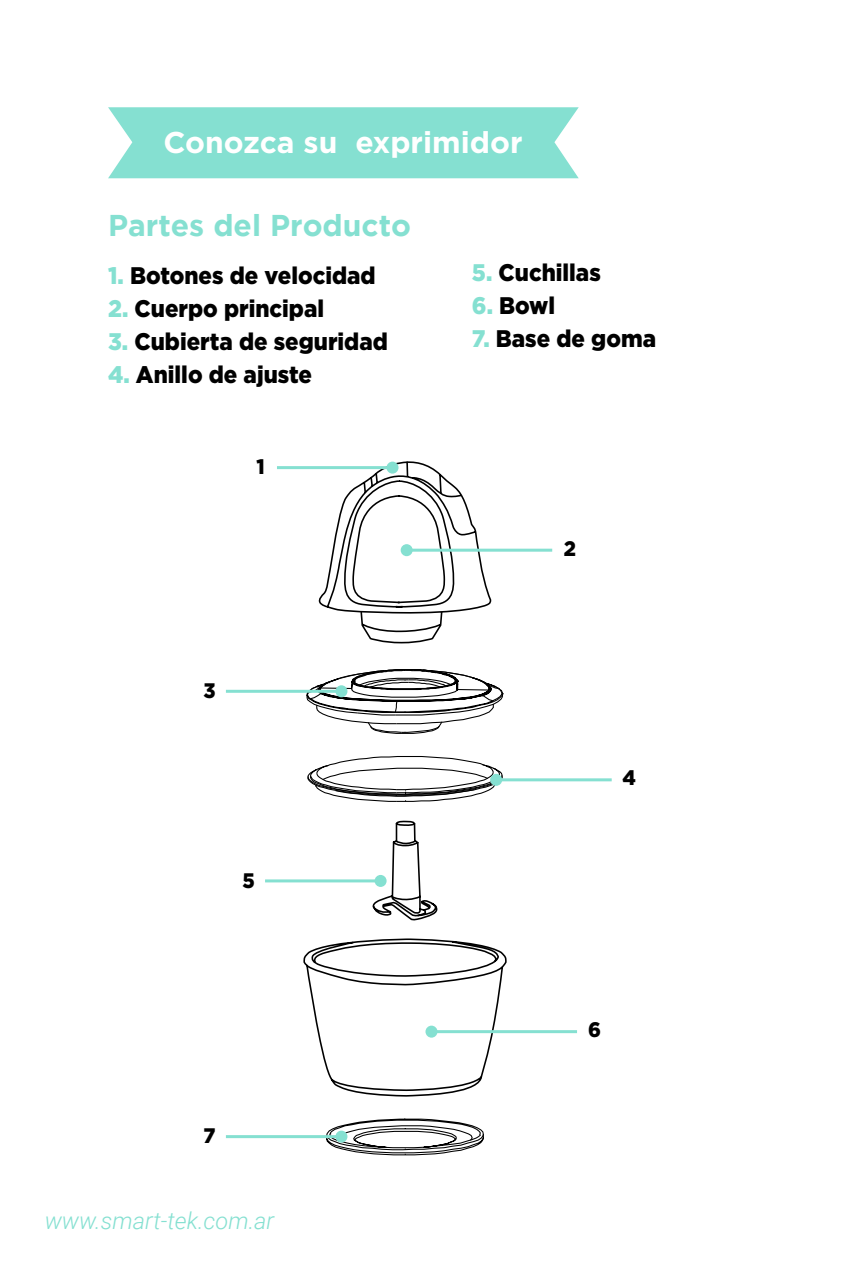
<style>
.page{position:relative;width:851px;height:1276px;background:#fff}
.page>*{position:absolute;margin:0;border:0;box-sizing:border-box;transform-origin:0 0}
.t1{font:700 30px "Gotham";color:#fff}
.t2{font:700 30px "Gotham";color:#85e0d1}
.t3{font:900 24px "Gotham";color:#000;scale:.93 1}
.t4{font:italic 300 23.4px "Roboto";color:#85e0d1}
.t5{font:900 21px "Gotham";color:#000;scale:.93 1}
.s1{color:#85e0d1}
</style>
<div class="page">
<div style="left:108px;top:107px;width:470px;height:71px;background:#85e0d1"></div>
<svg style="left:305px;top:1118px;width:176px;height:38px"></svg>
<svg style="left:306px;top:669px;width:198px;height:65px"></svg>
<svg style="left:307px;top:756px;width:196px;height:46px"></svg>
<svg style="left:313px;top:461px;width:179px;height:183px"></svg>
<svg style="left:302px;top:820px;width:205px;height:277px"></svg>
<hr style="left:277px;top:466px;width:115px;height:3px;background:#85e0d1">
<div style="left:386px;top:461px;width:12px;height:12px;background:#85e0d1;border-radius:50%"></div>
<hr style="left:406px;top:548px;width:146px;height:3px;background:#85e0d1">
<div style="left:400px;top:544px;width:12px;height:12px;background:#85e0d1;border-radius:50%"></div>
<hr style="left:226px;top:690px;width:115px;height:3px;background:#85e0d1">
<div style="left:335px;top:685px;width:12px;height:12px;background:#85e0d1;border-radius:50%"></div>
<hr style="left:496px;top:778px;width:115px;height:3px;background:#85e0d1">
<div style="left:490px;top:774px;width:12px;height:12px;background:#85e0d1;border-radius:50%"></div>
<hr style="left:265px;top:879px;width:115px;height:3px;background:#85e0d1">
<div style="left:374px;top:875px;width:12px;height:12px;background:#85e0d1;border-radius:50%"></div>
<hr style="left:431px;top:1030px;width:146px;height:3px;background:#85e0d1">
<div style="left:425px;top:1025px;width:12px;height:12px;background:#85e0d1;border-radius:50%"></div>
<hr style="left:226px;top:1135px;width:115px;height:3px;background:#85e0d1">
<div style="left:335px;top:1130px;width:12px;height:12px;background:#85e0d1;border-radius:50%"></div>
<p class="t1" style="left:163px;top:125px;width:360px">Conozca su exprimidor</p>
<p class="t2" style="left:108px;top:208px;width:304px">Partes del Producto</p>
<p class="t3" style="left:108px;top:261px;width:289px"><span class="s1">1.</span> Botones de velocidad</p>
<p class="t3" style="left:108px;top:294px;width:234px"><span class="s1">2.</span> Cuerpo principal</p>
<p class="t3" style="left:108px;top:327px;width:302px"><span class="s1">3.</span> Cubierta de seguridad</p>
<p class="t3" style="left:108px;top:360px;width:221px"><span class="s1">4.</span> Anillo de ajuste</p>
<p class="t5" style="left:256px;top:455px;width:10px">1</p>
<p class="t5" style="left:203px;top:678px;width:15px">3</p>
<p class="t5" style="left:242px;top:868px;width:15px">5</p>
<p class="t5" style="left:204px;top:1123px;width:14px">7</p>
<p class="t4" style="left:45px;top:1203px;width:231px">www.smart-tek.com.ar</p>
<p class="t3" style="left:472px;top:258px;width:140px"><span class="s1">5.</span> Cuchillas</p>
<p class="t3" style="left:472px;top:291px;width:91px"><span class="s1">6.</span> Bowl</p>
<p class="t3" style="left:472px;top:324px;width:199px"><span class="s1">7.</span> Base de goma</p>
<p class="t5" style="left:563px;top:536px;width:15px">2</p>
<p class="t5" style="left:622px;top:766px;width:16px">4</p>
<p class="t5" style="left:588px;top:1017px;width:15px">6</p>
</div>
